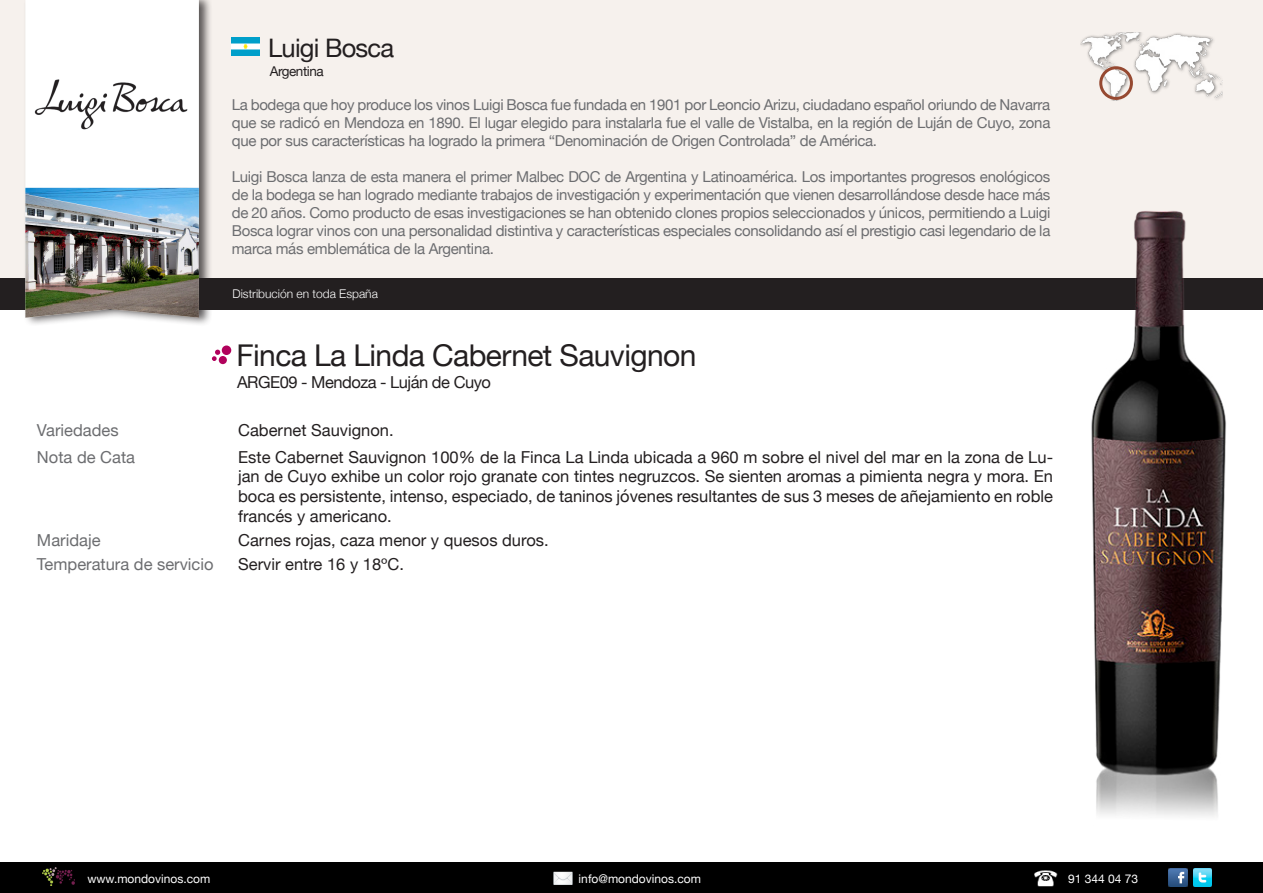
<style>
.page{position:relative;width:1263px;height:893px;background:#fff}
.page>*{position:absolute;margin:0;border:0;box-sizing:border-box;transform-origin:0 0}
.t1{font:30px "Helvetica Neue";letter-spacing:-.02em;color:#231f20}
.t2{font:25.5px "Helvetica Neue";letter-spacing:-.03em;color:#231f20}
.español{font:16.5px/19.8px "Helvetica Neue";color:#231f20;text-align:justify}
.t3{font:16.5px "Helvetica Neue";color:#6c6d70}
.español-2{font:16.5px "Helvetica Neue";letter-spacing:-.03em;color:#231f20}
.t4{font:15px/18px "Helvetica Neue";letter-spacing:-.02em;color:#6c6d70;text-align:justify}
.t5{font:13.5px "Helvetica Neue";letter-spacing:-.03em;color:#231f20}
.t6{font:12px "Helvetica Neue";color:#fff}
.t7{font:300 12px "Helvetica Neue";color:#fff}
</style>
<div class="page">
<div style="left:0;top:0;width:1263px;height:285px;background:#f6f1ed"></div>
<div style="left:0;top:278px;width:1263px;height:32px;background:#231f20"></div>
<img style="left:1080px;top:32px;width:142px;height:68px">
<div style="left:1099px;top:66px;width:34px;height:34px;border:3px solid #964931;border-radius:50%"></div>
<div style="left:23px;top:0;width:190px;height:327px;background:#231f20;opacity:.75"></div>
<div style="left:25px;top:0;width:174px;height:188px;background:#fff"></div>
<img style="left:25px;top:188px;width:174px;height:130px">
<img style="left:30px;top:70px;width:166px;height:72px">
<img style="left:232px;top:37px;width:28px;height:18px">
<div style="left:0;top:862px;width:1263px;height:31px;background:#000"></div>
<img style="left:42px;top:867px;width:33px;height:19px">
<img style="left:1169px;top:869px;width:18px;height:18px">
<img style="left:554px;top:871px;width:18px;height:14px">
<img style="left:1193px;top:869px;width:19px;height:18px">
<img style="left:1034px;top:870px;width:24px;height:17px">
<img style="left:1091px;top:211px;width:136px;height:606px">
<div style="left:222px;top:345px;width:9px;height:10px;background:#b1015c;border-radius:50%"></div>
<svg style="left:212px;top:350px;width:8px;height:11px"></svg>
<div style="left:219px;top:356px;width:8px;height:8px;background:#b1015c;border-radius:50%"></div>
<h2 class="t2" style="left:268px;top:30px;width:127px">Luigi Bosca</h2>
<p class="t5" style="left:270px;top:62px;width:56px">Argentina</p>
<p class="t4" style="left:232px;top:96px;width:820px">La bodega que hoy produce los vinos Luigi Bosca fue fundada en 1901 por Leoncio Arizu, ciudadano español oriundo de Navarra que se radicó en Mendoza en 1890. El lugar elegido para instalarla fue el valle de Vistalba, en la región de Luján de Cuyo, zona que por sus características ha logrado la primera “Denominación de Origen Controlada” de América.</p>
<p class="t4" style="left:232px;top:168px;width:820px">Luigi Bosca lanza de esta manera el primer Malbec DOC de Argentina y Latinoamérica. Los importantes progresos enológicos de la bodega se han logrado mediante trabajos de investigación y experimentación que vienen desarrollándose desde hace más de 20 años. Como producto de esas investigaciones se han obtenido clones propios seleccionados y únicos, permitiendo a Luigi Bosca lograr vinos con una personalidad distintiva y características especiales consolidando así el prestigio casi legendario de la marca más emblemática de la Argentina.</p>
<p class="t7" style="left:233px;top:284px;width:147px">Distribución en toda España</p>
<p class="t1" style="left:237px;top:334px;width:461px">Finca La Linda Cabernet Sauvignon</p>
<p class="español-2" style="left:237px;top:370px;width:255px">ARGE09 - Mendoza - Luján de Cuyo</p>
<p class="t3" style="left:37px;top:418px;width:83px">Variedades</p>
<p class="español" style="left:238px;top:421px;width:157px">Cabernet Sauvignon.</p>
<p class="t3" style="left:37px;top:445px;width:100px">Nota de Cata</p>
<p class="español" style="left:238px;top:448px;width:816px">Este Cabernet Sauvignon 100% de la Finca La Linda ubicada a 960 m sobre el nivel del mar en la zona de Lu&shy;jan de Cuyo exhibe un color rojo granate con tintes negruzcos. Se sienten aromas a pimienta negra y mora. En boca es persistente, intenso, especiado, de taninos jóvenes resultantes de sus 3 meses de añejamiento en roble francés y americano.</p>
<p class="t3" style="left:37px;top:528px;width:65px">Maridaje</p>
<p class="español" style="left:238px;top:531px;width:312px">Carnes rojas, caza menor y quesos duros.</p>
<p class="t3" style="left:37px;top:553px;width:178px">Temperatura de servicio</p>
<p class="español" style="left:238px;top:556px;width:167px">Servir entre 16 y 18ºC.</p>
<p class="t6" style="left:87px;top:870px;width:124px">www.mondovinos.com</p>
<p class="t6" style="left:579px;top:870px;width:124px">info@mondovinos.com</p>
<p class="t6" style="left:1068px;top:870px;width:72px">91 344 04 73</p>
</div>
